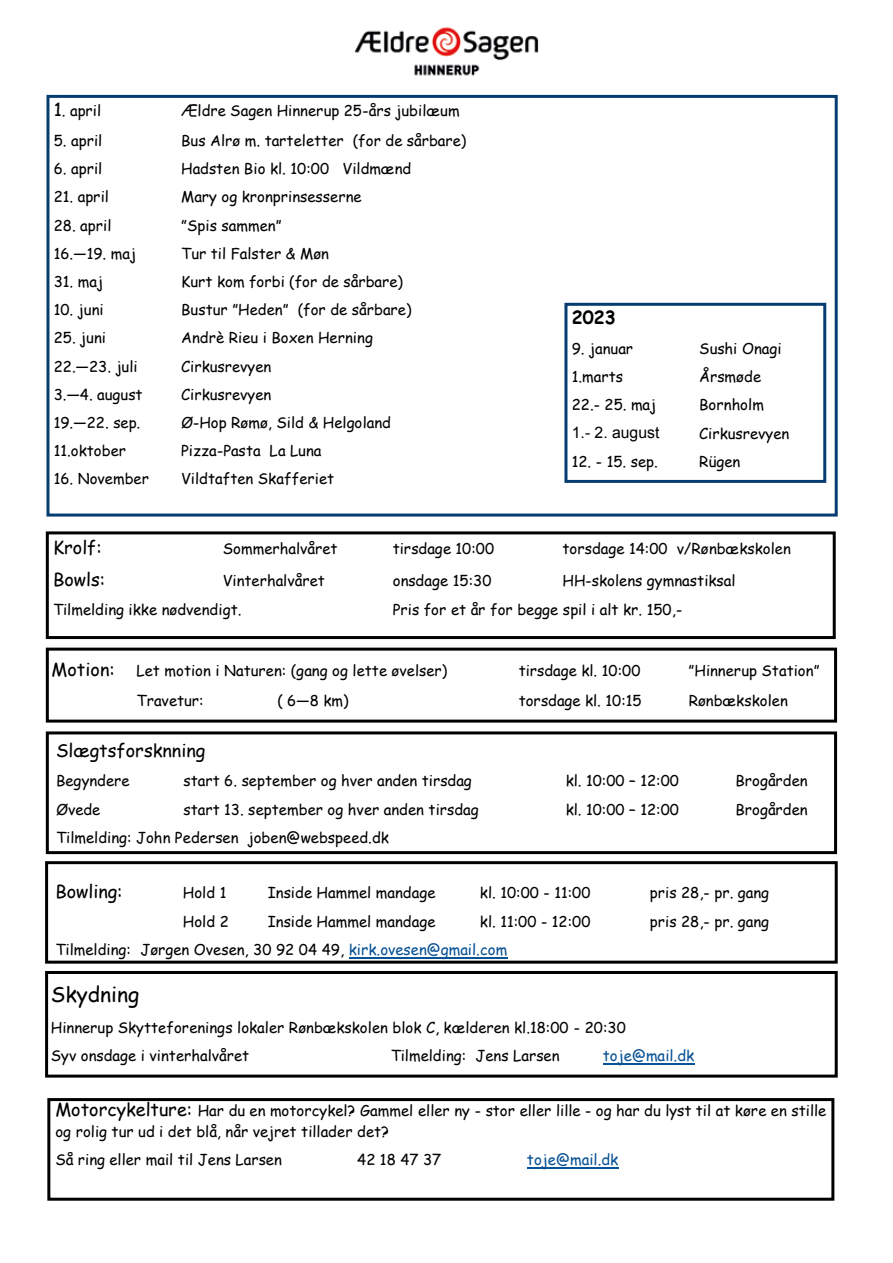
<style>
.page{position:relative;width:893px;height:1263px;background:#fff}
.page>*{position:absolute;margin:0;border:0;box-sizing:border-box;transform-origin:0 0}
.t1{font:21px "Comic Sans MS";color:#000}
.t2{font:18px "Comic Sans MS";color:#000}
.t3{font:700 18px "Comic Sans MS";color:#000}
.t4{font:15.75px "Arial";color:#000}
.t5{font:15px/20.5px "Comic Sans MS";color:#000}
.t6{font:15px "Comic Sans MS";color:#085296}
.s1{font-size:18px}
.s2{color:#085296}
</style>
<div class="page">
<img style="left:354px;top:27px;width:185px;height:49px">
<div style="left:46px;top:95px;width:792px;height:421px;border:3px solid #063d71"></div>
<div style="left:564px;top:303px;width:262px;height:180px;border:3px solid #063d71"></div>
<div style="left:46px;top:531px;width:790px;height:108px;border:3px solid #000"></div>
<div style="left:46px;top:731px;width:791px;height:123px;border:3px solid #000"></div>
<div style="left:46px;top:648px;width:791px;height:75px;border:3px solid #000"></div>
<div style="left:45px;top:861px;width:793px;height:103px;border:3px solid #000"></div>
<hr style="left:349px;top:957px;width:158px;height:1px;background:#085296">
<div style="left:47px;top:1098px;width:787px;height:103px;border:3px solid #000"></div>
<hr style="left:527px;top:1167px;width:91px;height:1px;background:#085296">
<div style="left:45px;top:971px;width:793px;height:106px;border:3px solid #000"></div>
<hr style="left:603px;top:1063px;width:91px;height:1px;background:#085296">
<p class="t5" style="left:54px;top:100px;width:49px"><span class="s1">1</span>. april</p>
<p class="t5" style="left:181px;top:100px;width:280px">Ældre Sagen Hinnerup 25-års jubilæum</p>
<p class="t5" style="left:54px;top:130px;width:50px">5. april</p>
<p class="t5" style="left:181px;top:130px;width:287px">Bus Alrø m. tarteletter (for de sårbare)</p>
<p class="t5" style="left:54px;top:158px;width:50px">6. april</p>
<p class="t5" style="left:181px;top:158px;width:231px">Hadsten Bio kl. 10:00 Vildmænd</p>
<p class="t5" style="left:54px;top:186px;width:57px">21. april</p>
<p class="t5" style="left:181px;top:186px;width:182px">Mary og kronprinsesserne</p>
<p class="t5" style="left:54px;top:214px;width:59px">28. april</p>
<p class="t5" style="left:181px;top:214px;width:102px">”Spis sammen”</p>
<p class="t5" style="left:54px;top:242px;width:84px">16.—19. maj</p>
<p class="t5" style="left:181px;top:242px;width:149px">Tur til Falster &amp; Møn</p>
<p class="t5" style="left:54px;top:271px;width:51px">31. maj</p>
<p class="t5" style="left:181px;top:271px;width:223px">Kurt kom forbi (for de sårbare)</p>
<p class="t5" style="left:54px;top:299px;width:51px">10. juni</p>
<p class="t5" style="left:181px;top:299px;width:232px">Bustur ”Heden” (for de sårbare)</p>
<p class="t5" style="left:54px;top:327px;width:54px">25. juni</p>
<p class="t5" style="left:181px;top:327px;width:193px">Andrè Rieu i Boxen Herning</p>
<p class="t5" style="left:54px;top:355px;width:85px">22.—23. juli</p>
<p class="t5" style="left:181px;top:355px;width:92px">Cirkusrevyen</p>
<p class="t5" style="left:54px;top:384px;width:90px">3.—4. august</p>
<p class="t5" style="left:181px;top:384px;width:92px">Cirkusrevyen</p>
<p class="t5" style="left:54px;top:412px;width:88px">19.—22. sep.</p>
<p class="t5" style="left:181px;top:412px;width:211px">Ø-Hop Rømø, Sild &amp; Helgoland</p>
<p class="t5" style="left:54px;top:440px;width:74px">11.oktober</p>
<p class="t5" style="left:181px;top:440px;width:142px">Pizza-Pasta La Luna</p>
<p class="t5" style="left:54px;top:468px;width:97px">16. November</p>
<p class="t5" style="left:181px;top:468px;width:154px">Vildtaften Skafferiet</p>
<p class="t3" style="left:572px;top:305px;width:45px">2023</p>
<p class="t5" style="left:572px;top:338px;width:63px">9. januar</p>
<p class="t5" style="left:699px;top:338px;width:84px">Sushi Onagi</p>
<p class="t5" style="left:572px;top:366px;width:53px">1.marts</p>
<p class="t5" style="left:699px;top:366px;width:63px">Årsmøde</p>
<p class="t5" style="left:572px;top:394px;width:86px">22.- 25. maj</p>
<p class="t5" style="left:699px;top:394px;width:66px">Bornholm</p>
<p class="t5" style="left:572px;top:422px;width:62px">1. august</p>
<p class="t5" style="left:699px;top:422px;width:92px">Cirkusrevyen</p>
<p class="t5" style="left:572px;top:450px;width:87px">12. - 15. sep.</p>
<p class="t5" style="left:699px;top:450px;width:43px">Rügen</p>
<p class="t4" style="left:572px;top:422px;width:89px">1.- 2. august</p>
<p class="t2" style="left:53px;top:534px;width:50px">Krolf:</p>
<p class="t5" style="left:223px;top:538px;width:116px">Sommerhalvåret</p>
<p class="t5" style="left:393px;top:538px;width:103px">tirsdage 10:00</p>
<p class="t5" style="left:563px;top:538px;width:230px">torsdage 14:00 v/Rønbækskolen</p>
<p class="t2" style="left:53px;top:566px;width:54px">Bowls:</p>
<p class="t5" style="left:223px;top:570px;width:103px">Vinterhalvåret</p>
<p class="t5" style="left:393px;top:570px;width:100px">onsdage 15:30</p>
<p class="t5" style="left:563px;top:570px;width:174px">HH-skolens gymnastiksal</p>
<p class="t5" style="left:53px;top:599px;width:190px">Tilmelding ikke nødvendigt.</p>
<p class="t5" style="left:393px;top:599px;width:291px">Pris for et år for begge spil i alt kr. 150,-</p>
<p class="t5" style="left:52px;top:660px;width:397px"><span class="s1">Motion:</span> Let motion i Naturen: (gang og lette øvelser)</p>
<p class="t5" style="left:519px;top:660px;width:123px">tirsdage kl. 10:00</p>
<p class="t5" style="left:689px;top:660px;width:132px">”Hinnerup Station”</p>
<p class="t5" style="left:137px;top:689px;width:69px">Travetur:</p>
<p class="t5" style="left:277px;top:689px;width:73px">( 6—8 km)</p>
<p class="t5" style="left:519px;top:689px;width:124px">torsdage kl. 10:15</p>
<p class="t5" style="left:689px;top:689px;width:101px">Rønbækskolen</p>
<p class="t2" style="left:56px;top:737px;width:151px">Slægtsforsknning</p>
<p class="t5" style="left:56px;top:770px;width:75px">Begyndere</p>
<p class="t5" style="left:184px;top:770px;width:290px">start 6. september og hver anden tirsdag</p>
<p class="t5" style="left:566px;top:770px;width:115px">kl. 10:00 – 12:00</p>
<p class="t5" style="left:735px;top:770px;width:74px">Brogården</p>
<p class="t5" style="left:56px;top:798px;width:46px">Øvede</p>
<p class="t5" style="left:184px;top:798px;width:297px">start 13. september og hver anden tirsdag</p>
<p class="t5" style="left:566px;top:798px;width:115px">kl. 10:00 – 12:00</p>
<p class="t5" style="left:735px;top:798px;width:74px">Brogården</p>
<p class="t5" style="left:56px;top:826px;width:334px">Tilmelding: John Pedersen joben@webspeed.dk</p>
<p class="t2" style="left:55px;top:878px;width:69px">Bowling:</p>
<p class="t5" style="left:183px;top:881px;width:45px">Hold 1</p>
<p class="t5" style="left:268px;top:881px;width:170px">Inside Hammel mandage</p>
<p class="t5" style="left:480px;top:881px;width:112px">kl. 10:00 - 11:00</p>
<p class="t5" style="left:650px;top:881px;width:121px">pris 28,- pr. gang</p>
<p class="t5" style="left:183px;top:911px;width:47px">Hold 2</p>
<p class="t5" style="left:268px;top:911px;width:170px">Inside Hammel mandage</p>
<p class="t5" style="left:480px;top:911px;width:112px">kl. 11:00 - 12:00</p>
<p class="t5" style="left:650px;top:911px;width:121px">pris 28,- pr. gang</p>
<p class="t5" style="left:55px;top:939px;width:453px">Tilmelding: Jørgen Ovesen, 30 92 04 49, <span class="s2">kirk.ovesen@gmail.com</span></p>
<h1 class="t1" style="left:51px;top:979px;width:90px">Skydning</h1>
<p class="t5" style="left:51px;top:1013px;width:576px;line-height:28.2px">Hinnerup Skytteforenings lokaler Rønbækskolen blok C, kælderen kl.18:00 - 20:30<br>Syv onsdage i vinterhalvåret</p>
<p class="t5" style="left:391px;top:1045px;width:171px">Tilmelding: Jens Larsen</p>
<p class="t6" style="left:603px;top:1045px;width:93px">toje@mail.dk</p>
<p class="t5" style="left:55px;top:1100px;width:772px"><span class="s1">Motorcykelture:</span> Har du en motorcykel? Gammel eller ny - stor eller lille - og har du lyst til at køre en stille og rolig tur ud i det blå, når vejret tillader det?</p>
<p class="t5" style="left:55px;top:1149px;width:228px">Så ring eller mail til Jens Larsen</p>
<p class="t5" style="left:357px;top:1149px;width:86px">42 18 47 37</p>
<p class="t6" style="left:527px;top:1148px;width:93px">toje@mail.dk</p>
</div>
